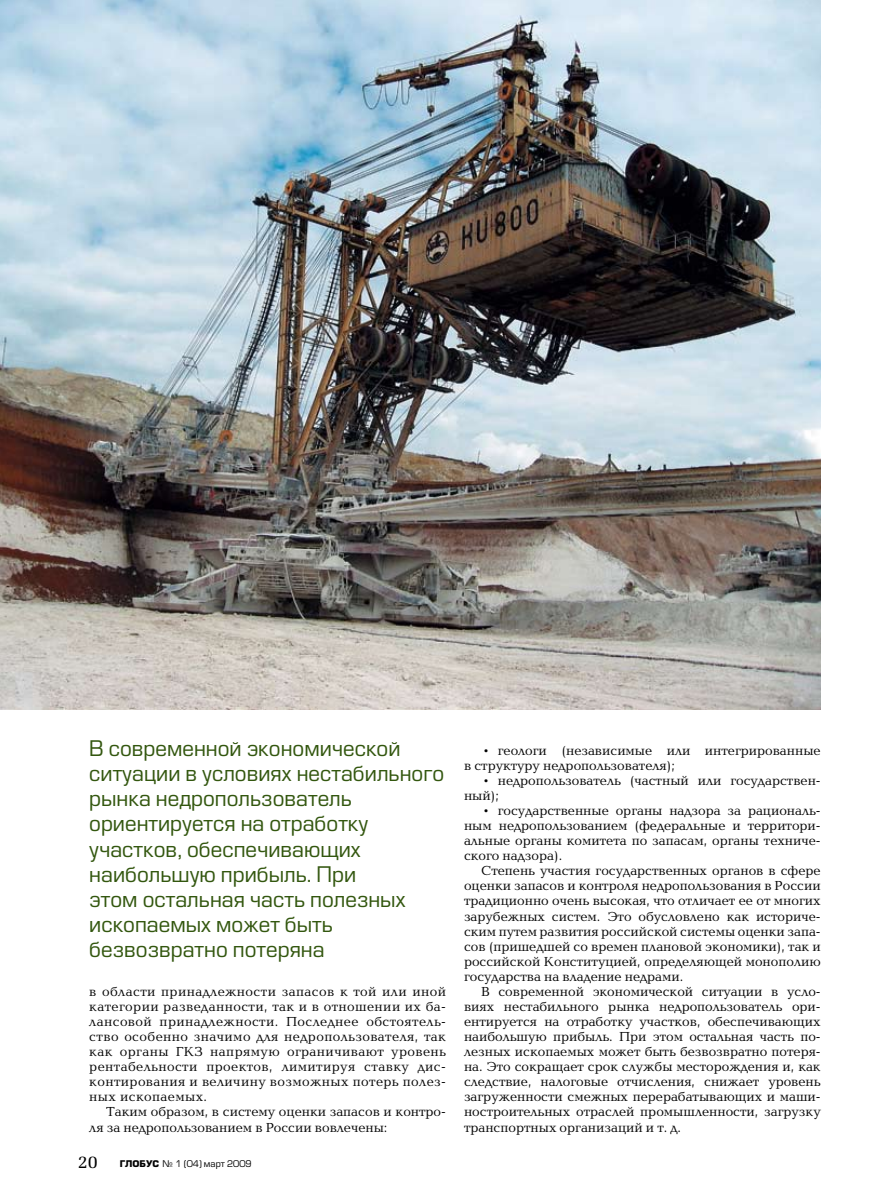
<style>
.page{position:relative;width:893px;height:1191px;background:#fff}
.page>*{position:absolute;margin:0;border:0;box-sizing:border-box;transform-origin:0 0}
.t1{font:21px/25.2px "Europe";color:#33570f}
.t2{font:13.5px/15px "Baltica C";color:#000;text-align:justify}
.t3{font:9px "Europe";color:#000}
.s1{font-family:"AG Melanie";font-size:18px}
.s2{font-weight:700}
</style>
<div class="page">
<img style="left:0;top:0;width:821px;height:709px">
<p class="t1" style="left:89px;top:735px;width:357px">В современной экономической ситуации в условиях нестабильного рынка недропользователь ориентируется на отработку участков, обеспечивающих наибольшую прибыль. При<br>этом остальная часть полезных ископаемых может быть безвозвратно потеряна</p>
<p class="t2" style="left:89px;top:984px;width:358px">в области принадлежности запасов к той или иной категории разведанности, так и в отношении их ба&shy;лансовой принадлежности. Последнее обстоятель&shy;ство особенно значимо для недропользователя, так как органы ГКЗ напрямую ограничивают уровень рентабельности проектов, лимитируя ставку дис&shy;контирования и величину возможных потерь полез&shy;ных ископаемых.</p>
<p class="t2" style="left:89px;top:1105px;width:358px;text-indent:17px">Таким образом, в систему оценки запасов и контро&shy;ля за недропользованием в России вовлечены:</p>
<p class="t3" style="left:78px;top:1158px;width:175px"><span class="s1">20</span> <span class="s2">ГЛОБУС</span> № 1 (04) март 2009</p>
<p class="t2" style="left:464px;top:743px;width:358px;text-indent:17px">• геологи (независимые или интегрированные в структуру недропользователя);</p>
<p class="t2" style="left:464px;top:773px;width:358px;text-indent:17px">• недропользователь (частный или государствен&shy;ный);</p>
<p class="t2" style="left:464px;top:803px;width:358px;text-indent:17px">• государственные органы надзора за рациональ&shy;ным недропользованием (федеральные и территори&shy;альные органы комитета по запасам, органы техниче&shy;ского надзора).</p>
<p class="t2" style="left:464px;top:864px;width:358px;text-indent:17px">Степень участия государственных органов в сфере оценки запасов и контроля недропользования в России традиционно очень высокая, что отличает ее от многих зарубежных систем. Это обусловлено как историче&shy;ским путем развития российской системы оценки запа&shy;сов (пришедшей со времен плановой экономики), так и российской Конституцией, определяющей монополию государства на владение недрами.</p>
<p class="t2" style="left:464px;top:984px;width:358px;text-indent:17px">В современной экономической ситуации в усло&shy;виях нестабильного рынка недропользователь ори&shy;ентируется на отработку участков, обеспечивающих наибольшую прибыль. При этом остальная часть по&shy;лезных ископаемых может быть безвозвратно потеря&shy;на. Это сокращает срок службы месторождения и, как следствие, налоговые отчисления, снижает уровень загруженности смежных перерабатывающих и маши&shy;ностроительных отраслей промышленности, загрузку транспортных организаций и т. д.</p>
</div>
